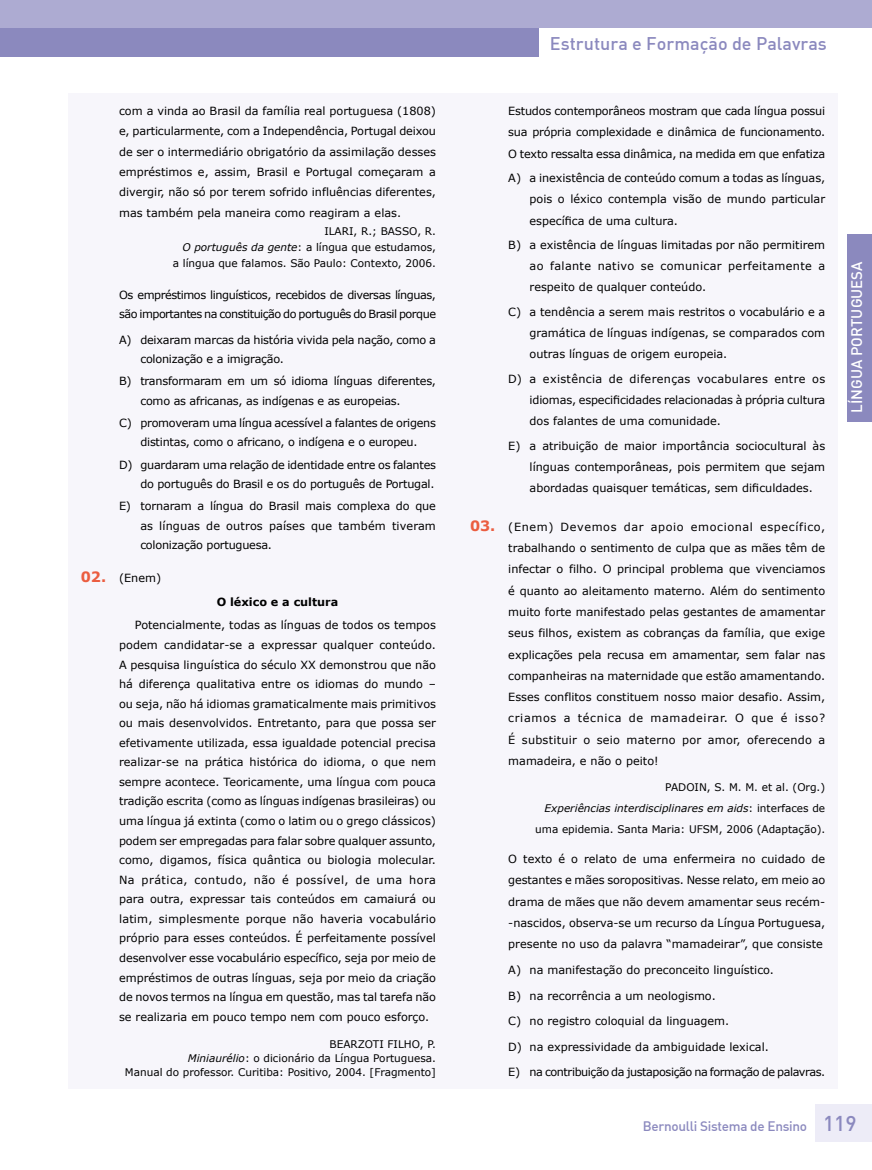
<style>
.page{position:relative;width:872px;height:1170px;background:#fff}
.page>*{position:absolute;margin:0;border:0;box-sizing:border-box;transform-origin:0 0}
.t1{font:500 18px "DIN";color:#8b89be}
.t2{font:500 15px "DIN";color:#fff}
.t3{font:500 13.5px "DIN Alternate";letter-spacing:-.02em;color:#8b89be}
.t4{font:11.25px/21.3px "Verdana";letter-spacing:-.015em;color:#000;text-align:justify}
.t5{font:11.25px/19.5px "Verdana";letter-spacing:-.045em;color:#000}
.t6{font:11.25px "Verdana";letter-spacing:-.04em;color:#000}
.t7{font:700 11.25px "Verdana";color:#000}
.t8{font:10.5px/15.8px "Verdana";color:#000;text-align:right}
.s1{font-style:italic}
.s2{font-weight:700;font-size:14.25px;color:#eb5d40}
.s3{font-family:"DIN";font-size:21px}
</style>
<div class="page">
<div style="left:0;top:28px;width:538px;height:28px;background:#8b89be"></div>
<div style="left:0;top:0;width:872px;height:28px;background:#adabd2"></div>
<div style="left:847px;top:234px;width:25px;height:187px;background:#8b89be"></div>
<div style="left:815px;top:1104px;width:57px;height:37px;background:#edecf7"></div>
<div style="left:68px;top:94px;width:770px;height:995px;background:#f7f6fb"></div>
<p class="t4" style="left:119px;top:101px;width:318px;line-height:20.2px">com a vinda ao Brasil da família real portuguesa (1808) e, particularmente, com a Independência, Portugal deixou de ser o intermediário obrigatório da assimilação desses empréstimos e, assim, Brasil e Portugal começaram a divergir, não só por terem sofrido influências diferentes, mas também pela maneira como reagiram a elas.</p>
<p class="t8" style="left:173px;top:223px;width:265px">ILARI, R.; BASSO, R.<br><span class="s1">O português da gente</span>: a língua que estudamos,<br>a língua que falamos. São Paulo: Contexto, 2006.</p>
<p class="t5" style="left:119px;top:285px;width:318px">Os empréstimos linguísticos, recebidos de diversas línguas, são importantes na constituição do português do Brasil porque</p>
<p class="t4" style="left:140px;top:329px;width:297px;line-height:19.5px;text-indent:-21px">A) deixaram marcas da história vivida pela nação, como a colonização e a imigração.</p>
<p class="t4" style="left:140px;top:371px;width:297px;line-height:19.5px;text-indent:-21px">B) transformaram em um só idioma línguas diferentes, como as africanas, as indígenas e as europeias.</p>
<p class="t4" style="left:119px;top:413px;width:318px;line-height:19.5px;text-align:center">C) promoveram uma língua acessível a falantes de origens distintas, como o africano, o indígena e o europeu.</p>
<p class="t4" style="left:119px;top:454px;width:318px;line-height:19.5px;text-align:right">D) guardaram uma relação de identidade entre os falantes do português do Brasil e os do português de Portugal.</p>
<p class="t4" style="left:140px;top:496px;width:297px;line-height:19.5px;text-indent:-21px">E) tornaram a língua do Brasil mais complexa do que as línguas de outros países que também tiveram colonização portuguesa.</p>
<p class="t4" style="left:81px;top:567px;width:82px"><span class="s2">02.</span> (Enem)</p>
<p class="t7" style="left:217px;top:593px;width:123px">O léxico e a cultura</p>
<p class="t4" style="left:119px;top:615px;width:318px;line-height:19.5px;text-indent:16px">Potencialmente, todas as línguas de todos os tempos podem candidatar-se a expressar qualquer conteúdo.<br>A pesquisa linguística do século XX demonstrou que não há diferença qualitativa entre os idiomas do mundo – ou seja, não há idiomas gramaticalmente mais primitivos ou mais desenvolvidos. Entretanto, para que possa ser efetivamente utilizada, essa igualdade potencial precisa realizar-se na prática histórica do idioma, o que nem sempre acontece. Teoricamente, uma língua com pouca tradição escrita (como as línguas indígenas brasileiras) ou uma língua já extinta (como o latim ou o grego clássicos) podem ser empregadas para falar sobre qualquer assunto, como, digamos, física quântica ou biologia molecular.<br>Na prática, contudo, não é possível, de uma hora para outra, expressar tais conteúdos em camaiurá ou latim, simplesmente porque não haveria vocabulário próprio para esses conteúdos. É perfeitamente possível desenvolver esse vocabulário específico, seja por meio de empréstimos de outras línguas, seja por meio da criação de novos termos na língua em questão, mas tal tarefa não se realizaria em pouco tempo nem com pouco esforço.</p>
<p class="t8" style="left:125px;top:1036px;width:312px;line-height:14.2px">BEARZOTI FILHO, P.<br><span class="s1">Miniaurélio</span>: o dicionário da Língua Portuguesa.<br>Manual do professor. Curitiba: Positivo, 2004. [Fragmento]</p>
<h1 class="t1" style="left:550px;top:32px;width:278px">Estrutura e Formação de Palavras</h1>
<p class="t4" style="left:508px;top:100px;width:318px">Estudos contemporâneos mostram que cada língua possui sua própria complexidade e dinâmica de funcionamento.<br>O texto ressalta essa dinâmica, na medida em que enfatiza</p>
<p class="t4" style="left:529px;top:167px;width:297px;text-indent:-21px">A) a inexistência de conteúdo comum a todas as línguas, pois o léxico contempla visão de mundo particular específica de uma cultura.</p>
<p class="t4" style="left:529px;top:234px;width:297px;text-indent:-21px">B) a existência de línguas limitadas por não permitirem ao falante nativo se comunicar perfeitamente a respeito de qualquer conteúdo.</p>
<p class="t4" style="left:529px;top:301px;width:297px;text-indent:-21px">C) a tendência a serem mais restritos o vocabulário e a gramática de línguas indígenas, se comparados com outras línguas de origem europeia.</p>
<p class="t4" style="left:529px;top:368px;width:297px;text-indent:-21px">D) a existência de diferenças vocabulares entre os idiomas, especificidades relacionadas à própria cultura dos falantes de uma comunidade.</p>
<p class="t4" style="left:529px;top:435px;width:297px;text-indent:-21px">E) a atribuição de maior importância sociocultural às línguas contemporâneas, pois permitem que sejam abordadas quaisquer temáticas, sem dificuldades.</p>
<p class="t4" style="left:508px;top:515px;width:318px;text-indent:-38px"><span class="s2">03.</span> (Enem) Devemos dar apoio emocional específico, trabalhando o sentimento de culpa que as mães têm de infectar o filho. O principal problema que vivenciamos é quanto ao aleitamento materno. Além do sentimento muito forte manifestado pelas gestantes de amamentar seus filhos, existem as cobranças da família, que exige explicações pela recusa em amamentar, sem falar nas companheiras na maternidade que estão amamentando.<br>Esses conflitos constituem nosso maior desafio. Assim, criamos a técnica de mamadeirar. O que é isso?<br>É substituir o seio materno por amor, oferecendo a mamadeira, e não o peito!</p>
<p class="t8" style="left:535px;top:776px;width:292px;line-height:21.3px">PADOIN, S. M. M. et al. (Org.)<br><span class="s1">Experiências interdisciplinares em aids</span>: interfaces de uma epidemia. Santa Maria: UFSM, 2006 (Adaptação).</p>
<p class="t4" style="left:508px;top:848px;width:318px">O texto é o relato de uma enfermeira no cuidado de gestantes e mães soropositivas. Nesse relato, em meio ao drama de mães que não devem amamentar seus recém--nascidos, observa-se um recurso da Língua Portuguesa, presente no uso da palavra “mamadeirar”, que consiste</p>
<p class="t4" style="left:508px;top:959px;width:267px">A) na manifestação do preconceito linguístico.</p>
<p class="t4" style="left:508px;top:984px;width:209px">B) na recorrência a um neologismo.</p>
<p class="t4" style="left:508px;top:1010px;width:222px">C) no registro coloquial da linguagem.</p>
<p class="t4" style="left:508px;top:1035px;width:262px">D) na expressividade da ambiguidade lexical.</p>
<p class="t6" style="left:508px;top:1064px;width:318px">E) na contribuição da justaposição na formação de palavras.</p>
<h2 class="t2" style="left:847px;top:412px;width:153px;rotate:-90deg">LÍNGUA PORTUGUESA</h2>
<p class="t3" style="left:643px;top:1117px;width:215px">Bernoulli Sistema de Ensino <span class="s3">119</span></p>
</div>
